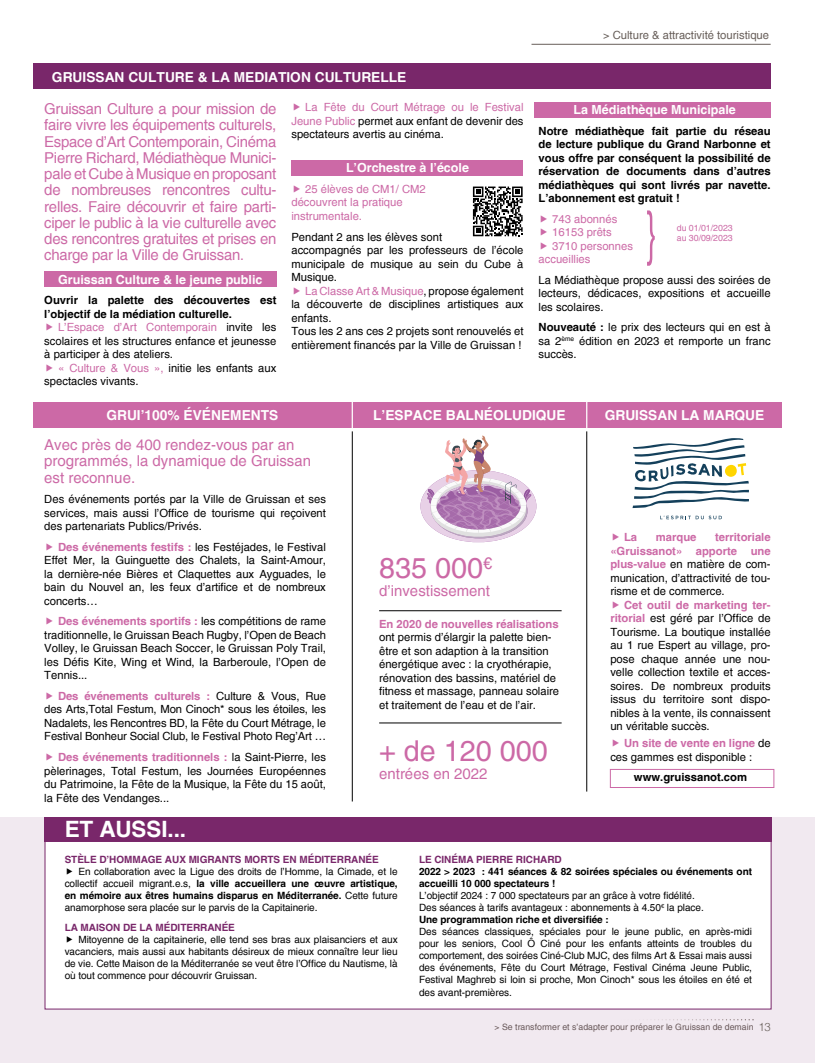
<style>
.page{position:relative;width:815px;height:1063px;background:#fff}
.page>*{position:absolute;margin:0;border:0;box-sizing:border-box;transform-origin:0 0}
.t1{font:28.75px "Helvetica";color:#cc69a6}
.t2{font:700 22.5px "Helvetica";letter-spacing:-.005em;color:#fff}
.t3{font:15px/16.2px "Helvetica";color:#cc69a6}
.t4{font:700 13.75px "Helvetica";color:#fff}
.t5{font:700 12.5px "Helvetica";color:#fff}
.t6{font:11.25px/13.5px "Helvetica";color:#000;text-align:justify}
.t7{font:700 11.25px/13.5px "Helvetica";color:#000}
.t8{font:11.25px/13.5px "Helvetica";color:#cc69a6}
.t9{font:700 11.25px "Helvetica";color:#cc69a6}
.t10{font:11.25px "Helvetica";color:#675e59}
.t11{font:300 11.25px "Helv";color:#675e59}
.t12{font:10px/12px "Helvetica";letter-spacing:-.005em;color:#000;text-align:justify}
.t13{font:700 10px "Helvetica";letter-spacing:-.005em;color:#79276a}
.t14{font:700 10px/12px "Helvetica";letter-spacing:-.005em;color:#000}
.t15{font:8.75px "Helvetica";color:#675e59}
.t16{font:8.75px/10.5px "Helvetica";color:#cc69a6}
.s1{font-size:13.75px}
.s2{color:#cc69a6}
.s3{font-weight:700}
.s4{font-weight:700;color:#cc69a6}
</style>
<div class="page">
<hr style="left:531px;top:44px;width:240px;height:1px;background:#675e59">
<svg style="left:632px;top:438px;width:117px;height:70px"></svg>
<svg style="left:660px;top:516px;width:62px;height:3px"></svg>
<div style="left:0;top:817px;width:815px;height:246px;background:#f1e9f0"></div>
<div style="left:45px;top:817px;width:727px;height:25px;background:#79276a"></div>
<div style="left:45px;top:841px;width:727px;height:169px;background:#fff;border:1px solid #79276a"></div>
<div style="left:34px;top:402px;width:748px;height:25px;background:#cc69a6"></div>
<div style="left:34px;top:64px;width:737px;height:25px;background:#79276a"></div>
<hr style="left:379px;top:611px;width:183px;height:1px;background:#000">
<hr style="left:379px;top:723px;width:183px;height:1px;background:#000">
<svg style="left:420px;top:435px;width:117px;height:108px"></svg>
<hr style="left:352px;top:431px;width:1px;height:370px;background:#000">
<hr style="left:352px;top:398px;width:1px;height:32px;background:#fff">
<hr style="left:586px;top:431px;width:1px;height:361px;background:#000">
<hr style="left:586px;top:398px;width:1px;height:32px;background:#fff">
<svg style="left:473px;top:187px;width:50px;height:49px"></svg>
<svg style="left:647px;top:210px;width:8px;height:56px"></svg>
<div style="left:44px;top:271px;width:232px;height:16px;background:#cc69a6"></div>
<div style="left:291px;top:161px;width:232px;height:15px;background:#cc69a6"></div>
<div style="left:535px;top:102px;width:236px;height:16px;background:#cc69a6"></div>
<div style="left:610px;top:769px;width:164px;height:19px;border:1px solid #cc69a6"></div>
<p class="t4" style="left:52px;top:72px;width:356px">GRUISSAN CULTURE &amp; LA MEDIATION CULTURELLE</p>
<p class="t3" style="left:44px;top:102px;width:234px;text-align:justify">Gruissan Culture a pour mission de faire vivre les équipements culturels, Espace d’Art Contemporain, Cinéma Pierre Richard, Médiathèque Munici&shy;pale et Cube à Musique en proposant de nombreuses rencontres cultu&shy;relles. Faire découvrir et faire parti&shy;ciper le public à la vie culturelle avec des rencontres gratuites et prises en charge par la Ville de Gruissan<span class="s1">.</span></p>
<p class="t5" style="left:58px;top:274px;width:206px">Gruissan Culture &amp; le jeune public</p>
<p class="t7" style="left:44px;top:295px;width:234px">Ouvrir la palette des découvertes est l’objectif de la médiation culturelle.</p>
<p class="t6" style="left:44px;top:322px;width:234px;text-indent:14px"><span class="s2">L’Espace d’Art Contemporain</span> invite les scolaires et les structures enfance et jeunesse à participer à des ateliers.</p>
<p class="t6" style="left:44px;top:361px;width:234px;text-indent:14px"><span class="s2">« Culture &amp; Vous »,</span> initie les enfants aux spectacles vivants.</p>
<p class="t6" style="left:291px;top:101px;width:234px;text-indent:14px"><span class="s2">La Fête du Court Métrage ou le Festival Jeune Public</span> permet aux enfant de devenir des spectateurs avertis au cinéma.</p>
<p class="t5" style="left:346px;top:163px;width:124px">L’Orchestre à l’école</p>
<p class="t8" style="left:291px;top:183px;width:136px;text-indent:14px">25 élèves de CM1/ CM2 découvrent la pratique instrumentale.</p>
<p class="t6" style="left:291px;top:230px;width:234px;text-align:left">Pendant 2 ans les élèves sont<br>accompagnés par les professeurs de l’école municipale de musique au sein du Cube à<br>Musique.</p>
<p class="t6" style="left:291px;top:285px;width:234px;text-align:left;text-indent:14px"><span class="s2">La Classe Art &amp; Musique</span>, propose également la découverte de disciplines artistiques aux enfants.<br>Tous les 2 ans ces 2 projets sont renouvelés et entièrement financés par la Ville de Gruissan !</p>
<p class="t10" style="left:603px;top:30px;width:168px">&gt; Culture &amp; attractivité touristique</p>
<p class="t5" style="left:573px;top:105px;width:164px">La Médiathèque Municipale</p>
<p class="t7" style="left:539px;top:125px;width:234px;text-align:justify">Notre médiathèque fait partie du réseau de lecture publique du Grand Narbonne et vous offre par conséquent la possibilité de réservation de documents dans d’autres médiathèques qui sont livrés par navette.<br>L’abonnement est gratuit !</p>
<p class="t8" style="left:552px;top:212px;width:67px">743 abonnés</p>
<p class="t8" style="left:552px;top:226px;width:61px">16153 prêts</p>
<p class="t8" style="left:552px;top:239px;width:82px">3710 personnes</p>
<p class="t8" style="left:539px;top:254px;width:53px">accueillies</p>
<p class="t6" style="left:539px;top:274px;width:234px">La Médiathèque propose aussi des soirées de lecteurs, dédicaces, expositions et accueille les scolaires.</p>
<p class="t6" style="left:539px;top:322px;width:234px"><span class="s3">Nouveauté :</span> le prix des lecteurs qui en est à sa 2<sup>ème</sup> édition en 2023 et remporte un franc succès.</p>
<p class="t16" style="left:677px;top:223px;width:57px">du 01/01/2023 au 30/09/2023</p>
<p class="t4" style="left:106px;top:410px;width:173px">GRUI’100% ÉVÉNEMENTS</p>
<p class="t4" style="left:373px;top:410px;width:194px">L’ESPACE BALNÉOLUDIQUE</p>
<p class="t4" style="left:605px;top:409px;width:161px">GRUISSAN LA MARQUE</p>
<h3 class="t3" style="left:44px;top:437px;width:268px">Avec près de 400 rendez-vous par an programmés, la dynamique de Gruissan est reconnue.</h3>
<p class="t6" style="left:44px;top:494px;width:283px">Des événements portés par la Ville de Gruissan et ses services, mais aussi l’Office de tourisme qui reçoivent des partenariats Publics/Privés.</p>
<p class="t6" style="left:44px;top:541px;width:283px;text-indent:14px"><span class="s4">Des événements festifs :</span> les Festéjades, le Festival Effet Mer, la Guinguette des Chalets, la Saint-Amour, la dernière-née Bières et Claquettes aux Ayguades, le bain du Nouvel an, les feux d’artifice et de nombreux concerts…</p>
<p class="t6" style="left:44px;top:616px;width:283px;text-indent:14px"><span class="s4">Des événements sportifs :</span> les compétitions de rame traditionnelle, le Gruissan Beach Rugby, l’Open de Beach Volley, le Gruissan Beach Soccer, le Gruissan Poly Trail, les Défis Kite, Wing et Wind, la Barberoule, l’Open de Tennis...</p>
<p class="t6" style="left:44px;top:690px;width:283px;text-indent:14px"><span class="s4">Des événements culturels :</span> Culture &amp; Vous, Rue des Arts,Total Festum, Mon Cinoch* sous les étoiles, les Nadalets, les Rencontres BD, la Fête du Court Métrage, le Festival Bonheur Social Club, le Festival Photo Reg’Art …</p>
<p class="t6" style="left:44px;top:751px;width:283px;text-indent:14px"><span class="s4">Des événements traditionnels :</span> la Saint-Pierre, les pèlerinages, Total Festum, les Journées Européennes du Patrimoine, la Fête de la Musique, la Fête du 15 août, la Fête des Vendanges...</p>
<h2 class="t2" style="left:65px;top:820px;width:123px">ET AUSSI...</h2>
<h1 class="t1" style="left:379px;top:551px;width:115px">835 000<sup>€</sup></h1>
<h3 class="t3" style="left:379px;top:583px;width:112px">d’investissement</h3>
<p class="t9" style="left:379px;top:619px;width:181px">En 2020 de nouvelles réalisations</p>
<p class="t6" style="left:379px;top:631px;width:182px;text-align:left">ont permis d’élargir la palette bien&shy;être et son adaption à la transition énergétique avec : la cryothérapie, rénovation des bassins, matériel de fitness et massage, panneau solaire et traitement de l’eau et de l’air.</p>
<h1 class="t1" style="left:379px;top:734px;width:170px">+ de 120 000</h1>
<h3 class="t3" style="left:379px;top:766px;width:110px">entrées en 2022</h3>
<p class="t9" style="left:624px;top:533px;width:15px">La</p>
<p class="t9" style="left:656px;top:533px;width:42px">marque</p>
<p class="t6" style="left:610px;top:532px;width:162px;text-indent:105px"><span class="s4">territoriale «Gruissanot» apporte une plus-value</span> en matière de com&shy;munication, d’attractivité de tou&shy;risme et de commerce.</p>
<p class="t6" style="left:610px;top:598px;width:162px;text-indent:14px"><span class="s4">Cet outil de marketing ter&shy;ritorial</span> est géré par l’Office de Tourisme. La boutique installée au 1 rue Espert au village, pro&shy;pose chaque année une nou&shy;velle collection textile et acces&shy;soires. De nombreux produits issus du territoire sont dispo&shy;nibles à la vente, ils connaissent un véritable succès.</p>
<p class="t6" style="left:610px;top:738px;width:162px;text-indent:14px"><span class="s4">Un site de vente en ligne</span> de ces gammes est disponible :</p>
<p class="t7" style="left:634px;top:772px;width:115px">www.gruissanot.com</p>
<p class="t13" style="left:65px;top:855px;width:316px">STÈLE D’HOMMAGE AUX MIGRANTS MORTS EN MÉDITERRANÉE</p>
<p class="t12" style="left:65px;top:866px;width:335px;text-indent:14px">En collaboration avec la Ligue des droits de l’Homme, la Cimade, et le collectif accueil migrant.e.s, <span class="s3">la ville accueillera une œuvre artistique, en mémoire aux êtres humains disparus en Méditerranée.</span> Cette future anamorphose sera placée sur le parvis de la Capitainerie.</p>
<p class="t13" style="left:65px;top:924px;width:172px">LA MAISON DE LA MÉDITERRANÉE</p>
<p class="t12" style="left:65px;top:934px;width:335px;text-indent:14px">Mitoyenne de la capitainerie, elle tend ses bras aux plaisanciers et aux vacanciers, mais aussi aux habitants désireux de mieux connaître leur lieu de vie. Cette Maison de la Méditerranée se veut être l’Office du Nautisme, là où tout commence pour découvrir Gruissan.</p>
<p class="t13" style="left:419px;top:855px;width:144px">LE CINÉMA PIERRE RICHARD</p>
<p class="t14" style="left:419px;top:866px;width:335px">2022 &gt; 2023 : 441 séances &amp; 82 soirées spéciales ou événements ont accueilli 10 000 spectateurs !</p>
<p class="t12" style="left:419px;top:890px;width:286px;text-align:left">L’objectif 2024 : 7 000 spectateurs par an grâce à votre fidélité.<br>Des séances à tarifs avantageux : abonnements à 4.50<sup>€</sup> la place.<br><span class="s3">Une programmation riche et diversifiée :</span></p>
<p class="t12" style="left:419px;top:926px;width:335px">Des séances classiques, spéciales pour le jeune public, en après-midi pour les seniors, Cool Ô Ciné pour les enfants atteints de troubles du comportement, des soirées Ciné-Club MJC, des films Art &amp; Essai mais aussi des événements, Fête du Court Métrage, Festival Cinéma Jeune Public, Festival Maghreb si loin si proche, Mon Cinoch* sous les étoiles en été et</p>
<p class="t12" style="left:419px;top:987px;width:94px">des avant-premières.</p>
<p class="t11" style="left:758px;top:1021px;width:14px">13</p>
<p class="t15" style="left:495px;top:1024px;width:260px">&gt; Se transformer et s’adapter pour préparer le Gruissan de demain</p>
</div>
